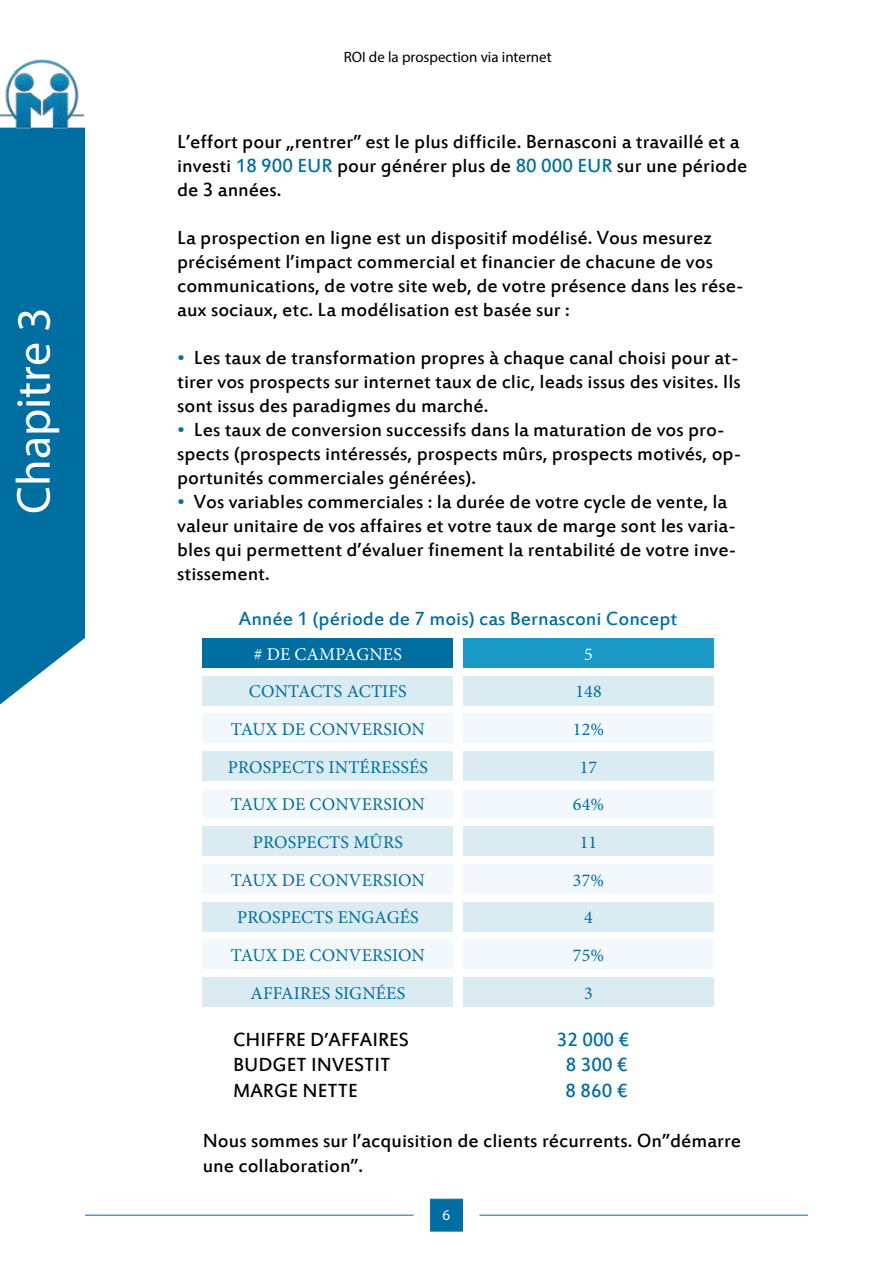
<style>
.page{position:relative;width:893px;height:1263px;background:#fff}
.page>*{position:absolute;margin:0;border:0;box-sizing:border-box;transform-origin:0 0}
.t1{font:48px "Myriad Pro";color:#fff}
.t2{font:21px/24px "Estrangelo Edessa";color:#000}
.t3{font:21px "Estrangelo Edessa";color:#006ea0}
.t4{font:18px/37.7px "Minion Pro";letter-spacing:.01em;color:#006ea0;text-align:center}
.t5{font:18px "Minion Pro";letter-spacing:.01em;color:#fff}
.t6{font:15px "Myriad Pro";color:#000}
.t7{font:15px "Myriad Pro";color:#fff}
.s1{color:#006ea0}
</style>
<div class="page">
<div style="left:430px;top:1199px;width:33px;height:32px;background:#006ea0;border:1px solid #006ea0"></div>
<hr style="left:85px;top:1215px;width:329px;height:1px;background:#006ea0">
<hr style="left:479px;top:1215px;width:329px;height:1px;background:#006ea0">
<div style="left:0;top:133px;width:85px;height:571px;background:#006ea0"></div>
<img style="left:0;top:59px;width:85px;height:74px">
<div style="left:203px;top:638px;width:250px;height:30px;background:#006ea0"></div>
<div style="left:203px;top:676px;width:250px;height:29px;background:#dbebf2"></div>
<div style="left:203px;top:714px;width:250px;height:29px;background:#f3f8fc"></div>
<div style="left:203px;top:751px;width:250px;height:30px;background:#dbebf2"></div>
<div style="left:203px;top:789px;width:250px;height:29px;background:#f3f8fc"></div>
<div style="left:203px;top:827px;width:250px;height:29px;background:#dbebf2"></div>
<div style="left:203px;top:864px;width:250px;height:30px;background:#f3f8fc"></div>
<div style="left:203px;top:902px;width:250px;height:29px;background:#dbebf2"></div>
<div style="left:203px;top:940px;width:250px;height:29px;background:#f3f8fc"></div>
<div style="left:203px;top:977px;width:250px;height:30px;background:#dbebf2"></div>
<div style="left:463px;top:638px;width:251px;height:30px;background:#1a99c6"></div>
<div style="left:463px;top:676px;width:251px;height:29px;background:#dbebf2"></div>
<div style="left:463px;top:714px;width:251px;height:29px;background:#f3f8fc"></div>
<div style="left:463px;top:751px;width:251px;height:30px;background:#dbebf2"></div>
<div style="left:463px;top:789px;width:251px;height:29px;background:#f3f8fc"></div>
<div style="left:463px;top:827px;width:251px;height:29px;background:#dbebf2"></div>
<div style="left:463px;top:864px;width:251px;height:30px;background:#f3f8fc"></div>
<div style="left:463px;top:902px;width:251px;height:29px;background:#dbebf2"></div>
<div style="left:463px;top:940px;width:251px;height:29px;background:#f3f8fc"></div>
<div style="left:463px;top:977px;width:251px;height:30px;background:#dbebf2"></div>
<h1 class="t1" style="left:4px;top:514px;width:208px;rotate:-90deg">Chapitre 3</h1>
<p class="t6" style="left:344px;top:48px;width:210px">ROI de la prospection via internet</p>
<p class="t2" style="left:177px;top:130px;width:572px">L’effort pour „rentrer” est le plus difficile. Bernasconi a travaillé et a investi <span class="s1">18 900 EUR</span> pour générer plus de <span class="s1">80 000 EUR</span> sur une période de 3 années.</p>
<p class="t2" style="left:177px;top:227px;width:568px">La prospection en ligne est un dispositif modélisé. Vous mesurez précisément l’impact commercial et financier de chacune de vos communications, de votre site web, de votre présence dans les rése&shy;aux sociaux, etc. La modélisation est basée sur :</p>
<p class="t2" style="left:177px;top:347px;width:565px;text-align:justify"><span class="s1">•</span> Les taux de transformation propres à chaque canal choisi pour at&shy;tirer vos prospects sur internet taux de clic, leads issus des visites. Ils sont issus des paradigmes du marché.</p>
<p class="t2" style="left:177px;top:419px;width:566px"><span class="s1">•</span> Les taux de conversion successifs dans la maturation de vos pro&shy;spects (prospects intéressés, prospects mûrs, prospects motivés, op&shy;portunités commerciales générées).</p>
<p class="t2" style="left:177px;top:491px;width:561px"><span class="s1">•</span> Vos variables commerciales : la durée de votre cycle de vente, la valeur unitaire de vos affaires et votre taux de marge sont les varia&shy;bles qui permettent d’évaluer finement la rentabilité de votre inve&shy;stissement.</p>
<p class="t3" style="left:239px;top:608px;width:440px">Année 1 (période de 7 mois) cas Bernasconi Concept</p>
<p class="t5" style="left:254px;top:642px;width:150px"># DE CAMPAGNES</p>
<p class="t4" style="left:228px;top:673px;width:202px">CONTACTS ACTIFS<br>TAUX DE CONVERSION<br>PROSPECTS INTÉRESSÉS<br>TAUX DE CONVERSION<br>PROSPECTS MÛRS<br>TAUX DE CONVERSION<br>PROSPECTS ENGAGÉS<br>TAUX DE CONVERSION<br>AFFAIRES SIGNÉES</p>
<p class="t5" style="left:584px;top:642px;width:10px">5</p>
<p class="t4" style="left:573px;top:673px;width:33px">148<br>12%<br>17<br>64%<br>11<br>37%<br>4<br>75%<br>3</p>
<p class="t2" style="left:233px;top:1029px;width:149px">Chi ffre d’affaires</p>
<p class="t3" style="left:557px;top:1029px;width:74px">32 000 €</p>
<p class="t2" style="left:233px;top:1054px;width:88px">Budget investit</p>
<p class="t3" style="left:566px;top:1054px;width:63px">8 300 €</p>
<p class="t2" style="left:233px;top:1079px;width:80px">Marge nette</p>
<p class="t3" style="left:566px;top:1080px;width:63px">8 860 €</p>
<p class="t2" style="left:203px;top:1129px;width:540px;line-height:25.2px">Nous sommes sur l’acquisition de clients récurrents. On”démarre une collaboration”.</p>
<p class="t7" style="left:443px;top:1205px;width:9px">6</p>
</div>
